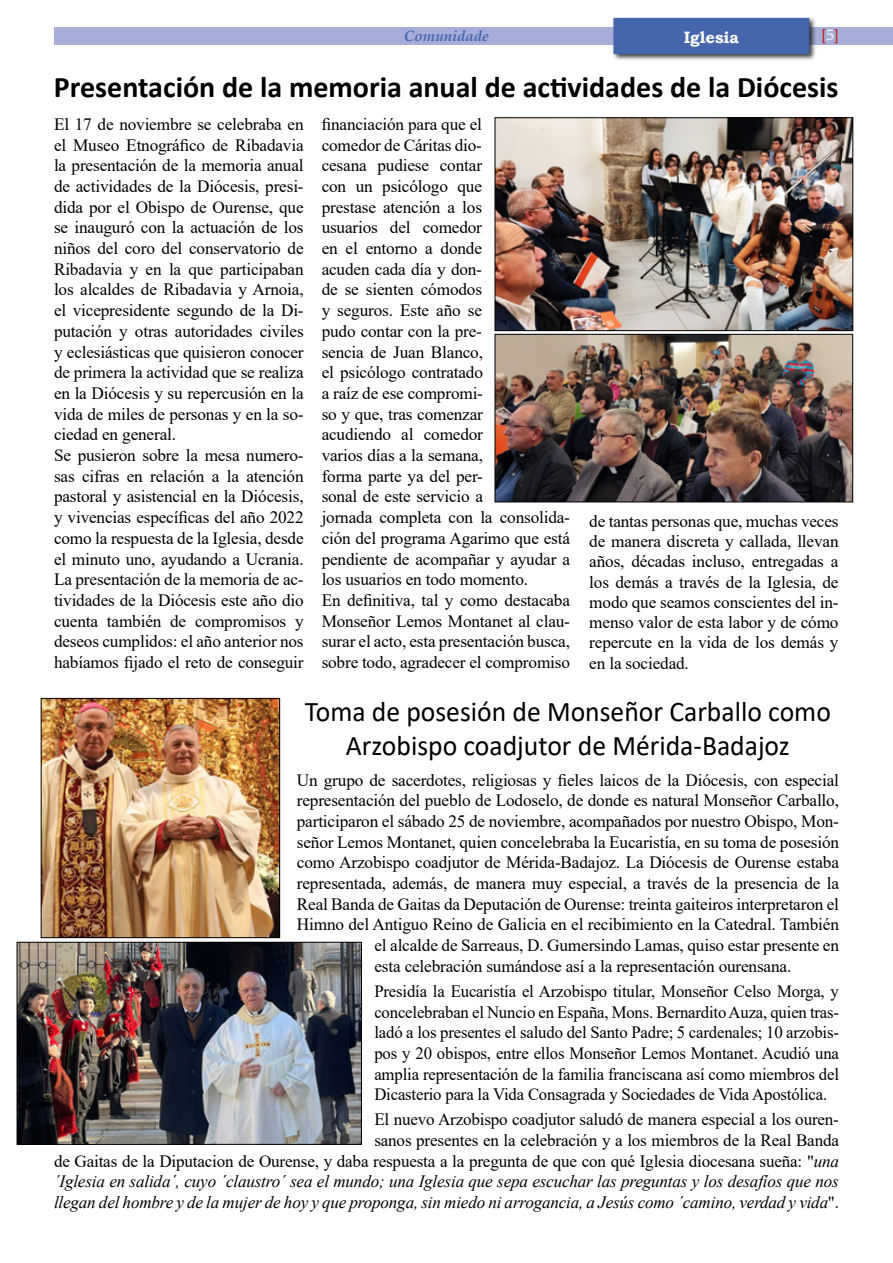
<style>
.page{position:relative;width:893px;height:1263px;background:#fff}
.page>*{position:absolute;margin:0;border:0;box-sizing:border-box;transform-origin:0 0}
.t1{font:700 30px "Calibri";color:#000}
.t2{font:28.5px/34.2px "Calibri";color:#000;text-align:center}
.t3{font:17.25px/20.7px "Times New Roman";letter-spacing:-.01em;color:#000;text-align:justify}
.t4{font:700 16.5px "Bookman Old Style";color:#fff}
.t5{font:italic 700 15px "Book Antiqua";color:#4565ad}
.t6{font:15px "Book Antiqua";color:#cd1719}
.s1{color:#fff}
.s2{font-style:italic}
</style>
<div class="page">
<div style="left:54px;top:27px;width:839px;height:18px;background:#a5add8"></div>
<div style="left:612px;top:16px;width:204px;height:46px;background:#000;opacity:.75"></div>
<div style="left:614px;top:18px;width:195px;height:36px;background:#4565ad"></div>
<img style="left:497px;top:120px;width:354px;height:209px">
<div style="left:495px;top:118px;width:358px;height:213px;border:1px solid #000"></div>
<img style="left:497px;top:336px;width:354px;height:164px">
<div style="left:495px;top:334px;width:358px;height:168px;border:1px solid #000"></div>
<img style="left:19px;top:944px;width:341px;height:198px">
<div style="left:17px;top:942px;width:345px;height:202px;border:1px solid #000"></div>
<img style="left:43px;top:700px;width:235px;height:236px">
<div style="left:41px;top:698px;width:239px;height:240px;border:1px solid #000"></div>
<p class="t5" style="left:404px;top:26px;width:86px">Comunidade</p>
<p class="t6" style="left:821px;top:24px;width:19px">[<span class="s1">5</span>]</p>
<p class="t4" style="left:684px;top:26px;width:57px">Iglesia</p>
<p class="t1" style="left:54px;top:66px;width:786px">Presentación de la memoria anual de actividades de la Diócesis</p>
<p class="t3" style="left:54px;top:113px;width:251px">El 17 de noviembre se celebraba en el Museo Etnográfico de Ribadavia la presentación de la memoria anual de actividades de la Diócesis, presi&shy;dida por el Obispo de Ourense, que se inauguró con la actuación de los niños del coro del conservatorio de Ribadavia y en la que participaban los alcaldes de Ribadavia y Arnoia, el vicepresidente segundo de la Di&shy;putación y otras autoridades civiles y eclesiásticas que quisieron conocer de primera la actividad que se realiza en la Diócesis y su repercusión en la vida de miles de personas y en la so&shy;ciedad en general.</p>
<p class="t3" style="left:54px;top:444px;width:251px">Se pusieron sobre la mesa numero&shy;sas cifras en relación a la atención pastoral y asistencial en la Diócesis, y vivencias específicas del año 2022 como la respuesta de la Iglesia, desde el minuto uno, ayudando a Ucrania.<br>La presentación de la memoria de ac&shy;tividades de la Diócesis este año dio cuenta también de compromisos y deseos cumplidos: el año anterior nos habíamos fijado el reto de conseguir</p>
<p class="t3" style="left:322px;top:113px;width:250px;text-align:left">financiación para que el<br>comedor de Cáritas dio-<br>cesana pudiese contar<br>con un psicólogo que<br>prestase atención a los<br>usuarios del comedor<br>en el entorno a donde<br>acuden cada día y don-<br>de se sienten cómodos<br>y seguros. Este año se<br>pudo contar con la pre-<br>sencia de Juan Blanco,<br>el psicólogo contratado<br>a raíz de ese compromi-<br>so y que, tras comenzar<br>acudiendo al comedor<br>varios días a la semana,<br>forma parte ya del per-<br>sonal de este servicio a<br>jornada completa con la consolida&shy;ción del programa Agarimo que está pendiente de acompañar y ayudar a los usuarios en todo momento.</p>
<p class="t3" style="left:322px;top:589px;width:250px">En definitiva, tal y como destacaba Monseñor Lemos Montanet al clau&shy;surar el acto, esta presentación busca, sobre todo, agradecer el compromiso</p>
<p class="t3" style="left:589px;top:510px;width:251px;line-height:20.2px">de tantas personas que, muchas veces de manera discreta y callada, llevan años, décadas incluso, entregadas a los demás a través de la Iglesia, de modo que seamos conscientes del in&shy;menso valor de esta labor y de cómo repercute en la vida de los demás y en la sociedad.</p>
<p class="t2" style="left:305px;top:693px;width:528px">Toma de posesión de Monseñor Carballo como<br>Arzobispo coadjutor de Mérida-Badajoz</p>
<p class="t3" style="left:297px;top:769px;width:544px">Un grupo de sacerdotes, religiosas y fieles laicos de la Diócesis, con especial</p>
<p class="t3" style="left:297px;top:789px;width:544px">representación del pueblo de Lodoselo, de donde es natural Monseñor Carballo,</p>
<p class="t3" style="left:297px;top:810px;width:544px">participaron el sábado 25 de noviembre, acompañados por nuestro Obispo, Mon-</p>
<p class="t3" style="left:297px;top:831px;width:544px">señor Lemos Montanet, quien concelebraba la Eucaristía, en su toma de posesión</p>
<p class="t3" style="left:297px;top:852px;width:544px">como Arzobispo coadjutor de Mérida-Badajoz. La Diócesis de Ourense estaba</p>
<p class="t3" style="left:297px;top:872px;width:544px">representada, además, de manera muy especial, a través de la presencia de la</p>
<p class="t3" style="left:297px;top:893px;width:544px">Real Banda de Gaitas da Deputación de Ourense: treinta gaiteiros interpretaron el</p>
<p class="t3" style="left:297px;top:914px;width:544px">Himno del Antiguo Reino de Galicia en el recibimiento en la Catedral. También</p>
<p class="t3" style="left:374px;top:934px;width:466px">el alcalde de Sarreaus, D. Gumersindo Lamas, quiso estar presente en</p>
<p class="t3" style="left:374px;top:955px;width:418px">esta celebración sumándose así a la representación ourensana.</p>
<p class="t3" style="left:374px;top:980px;width:466px">Presidía la Eucaristía el Arzobispo titular, Monseñor Celso Morga, y concelebraban el Nuncio en España, Mons. Bernardito Auza, quien tras&shy;ladó a los presentes el saludo del Santo Padre; 5 cardenales; 10 arzobis&shy;pos y 20 obispos, entre ellos Monseñor Lemos Montanet. Acudió una amplia representación de la familia franciscana así como miembros del Dicasterio para la Vida Consagrada y Sociedades de Vida Apostólica.</p>
<p class="t3" style="left:54px;top:1109px;width:786px;text-align:right">El nuevo Arzobispo coadjutor saludó de manera especial a los ouren-<br>sanos presentes en la celebración y a los miembros de la Real Banda<br>de Gaitas de la Diputacion de Ourense, y daba respuesta a la pregunta de que con qué Iglesia diocesana sueña: "<span class="s2">una ´Iglesia en salida´, cuyo ´claustro´ sea el mundo; una Iglesia que sepa escuchar las preguntas y los desafíos que nos llegan del hombre y de la mujer de hoy y que proponga, sin miedo ni arrogancia, a Jesús como ´camino, verdad y vida</span>".</p>
</div>
